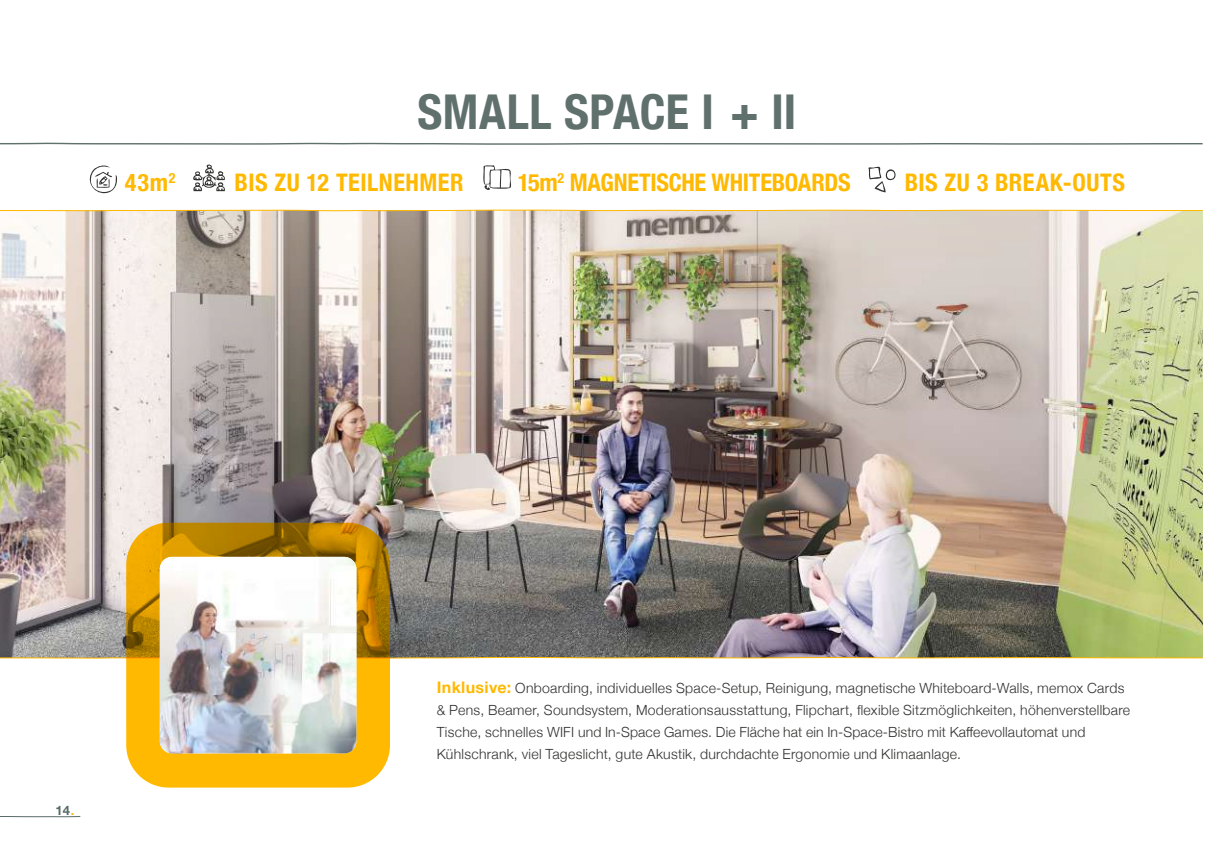
<style>
.page{position:relative;width:1214px;height:862px;background:#fff}
.page>*{position:absolute;margin:0;border:0;box-sizing:border-box;transform-origin:0 0}
.t1{font:700 condensed 48px "Helvetica Neue";letter-spacing:.005em;color:#60706c}
.t2{font:700 condensed 24.2px "Helvetica Neue";letter-spacing:.01em;color:#ffb900}
.t3{font:700 condensed 24.2px "Helvetica Neue";letter-spacing:-.01em;color:#ffb900}
.t4{font:300 14px/22px "Helvetica Neue";letter-spacing:.02em;color:#313130}
.t5{font:700 13px "Helvetica Neue";color:#596b69}
.s1{color:#fcb728}
.s2{font-weight:700;font-size:16px;color:#ffb900}
</style>
<div class="page">
<svg style="left:0;top:142px;width:1203px;height:3px"></svg>
<img style="left:0;top:435px;width:1202px;height:222px">
<svg style="left:89px;top:165px;width:28px;height:29px"></svg>
<svg style="left:483px;top:165px;width:28px;height:25px"></svg>
<svg style="left:868px;top:166px;width:28px;height:26px"></svg>
<svg style="left:193px;top:164px;width:32px;height:27px"></svg>
<img style="left:0;top:212px;width:1202px;height:223px">
<svg style="left:0;top:209px;width:1203px;height:3px"></svg>
<svg style="left:0;top:657px;width:1203px;height:2px;background:#ebc86a"></svg>
<svg style="left:126px;top:523px;width:264px;height:264px;background:#db9d03"></svg>
<img style="left:160px;top:557px;width:196px;height:196px">
<svg style="left:0;top:816px;width:81px;height:1px"></svg>
<h1 class="t1" style="left:417px;top:72px;width:380px">SMALL SPACE I + II</h1>
<h2 class="t2" style="left:125px;top:163px;width:52px">43m<sup>2</sup></h2>
<h2 class="t3" style="left:518px;top:163px;width:334px">15m<sup>2</sup> MAGNETISCHE WHITEBOARDS</h2>
<h2 class="t2" style="left:235px;top:163px;width:230px">BIS ZU 12 TEILNEHMER</h2>
<h2 class="t2" style="left:904px;top:163px;width:222px">BIS ZU 3 BREAK-OUTS</h2>
<p class="t5" style="left:56px;top:800px;width:20px">14<span class="s1">.</span></p>
<p class="t4" style="left:437px;top:676px;width:695px"><span class="s2">Inklusive:</span> Onboarding, individuelles Space-Setup, Reinigung, magnetische Whiteboard-Walls, memox Cards &amp; Pens, Beamer, Soundsystem, Moderationsausstattung, Flipchart, flexible Sitzmöglichkeiten, höhenverstellbare Tische, schnelles WIFI und In-Space Games. Die Fläche hat ein In-Space-Bistro mit Kaffeevollautomat und Kühlschrank, viel Tageslicht, gute Akustik, durchdachte Ergonomie und Klimaanlage.</p>
</div>
